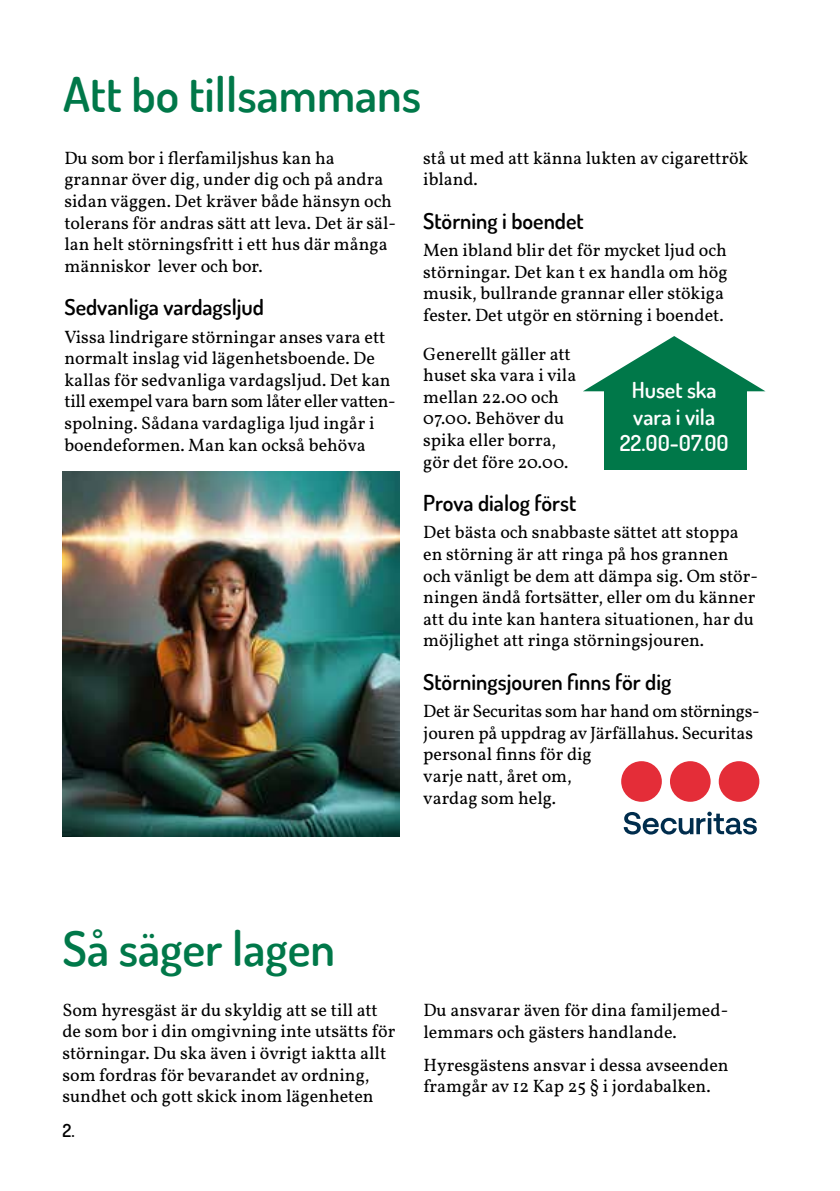
<style>
.page{position:relative;width:840px;height:1191px;background:#fff}
.page>*{position:absolute;margin:0;border:0;box-sizing:border-box;transform-origin:0 0}
.t1{font:600 48px "Dosis";color:#007849}
.t2{font:600 22px "Dosis";color:#000}
.t3{font:600 22px/26.4px "Dosis";color:#fff;text-align:center}
.t4{font:18px/21.6px "Vollkorn";color:#000}
.t5{font:600 18px "Dosis";color:#000}
</style>
<div class="page">
<div style="left:603px;top:383px;width:143px;height:86px;background:#007849"></div>
<svg style="left:583px;top:336px;width:182px;height:55px"></svg>
<div style="left:718px;top:761px;width:41px;height:40px;background:#e42d38;border-radius:50%"></div>
<div style="left:669px;top:761px;width:41px;height:40px;background:#e42d38;border-radius:50%"></div>
<div style="left:621px;top:761px;width:40px;height:40px;background:#e42d38;border-radius:50%"></div>
<svg style="left:623px;top:811px;width:133px;height:23px"></svg>
<img style="left:62px;top:471px;width:337px;height:365px">
<h1 class="t1" style="left:63px;top:63px;width:359px">Att bo tillsammans</h1>
<p class="t4" style="left:64px;top:146px;width:333px">Du som bor i flerfamiljshus kan ha grannar över dig, under dig och på andra sidan väggen. Det kräver både hänsyn och tolerans för andras sätt att leva. Det är säl&shy;lan helt störningsfritt i ett hus där många människor lever och bor.</p>
<p class="t2" style="left:64px;top:293px;width:201px">Sedvanliga vardagsljud</p>
<p class="t4" style="left:64px;top:325px;width:332px">Vissa lindrigare störningar anses vara ett normalt inslag vid lägenhetsboende. De kallas för sedvanliga vardagsljud. Det kan till exempel vara barn som låter eller vatten&shy;spolning. Sådana vardagliga ljud ingår i boendeformen. Man kan också behöva</p>
<p class="t4" style="left:423px;top:146px;width:326px">stå ut med att känna lukten av cigarettrök ibland.</p>
<p class="t2" style="left:423px;top:206px;width:162px">Störning i boendet</p>
<p class="t4" style="left:423px;top:238px;width:305px">Men ibland blir det för mycket ljud och störningar. Det kan t ex handla om hög musik, bullrande grannar eller stökiga fester. Det utgör en störning i boendet.</p>
<p class="t4" style="left:423px;top:342px;width:154px">Generellt gäller att huset ska vara i vila mellan 22.00 och<br>07.00. Behöver du spika eller borra, gör det före 20.00.</p>
<p class="t2" style="left:423px;top:489px;width:154px">Prova dialog först</p>
<p class="t4" style="left:423px;top:520px;width:336px">Det bästa och snabbaste sättet att stoppa en störning är att ringa på hos grannen och vänligt be dem att dämpa sig. Om stör&shy;ningen ändå fortsätter, eller om du känner att du inte kan hantera situationen, har du möjlighet att ringa störningsjouren.</p>
<p class="t2" style="left:423px;top:667px;width:249px">Störningsjouren finns för dig</p>
<p class="t4" style="left:423px;top:699px;width:338px">Det är Securitas som har hand om störnings&shy;jouren på uppdrag av Järfällahus. Securitas personal finns för dig<br>varje natt, året om,<br>vardag som helg.</p>
<p class="t3" style="left:619px;top:376px;width:110px">Huset ska vara i vila<br>22.00-07.00</p>
<h1 class="t1" style="left:62px;top:917px;width:274px">Så säger lagen</h1>
<p class="t4" style="left:62px;top:997px;width:334px">Som hyresgäst är du skyldig att se till att de som bor i din omgivning inte utsätts för störningar. Du ska även i övrigt iaktta allt som fordras för bevarandet av ordning, sundhet och gott skick inom lägenheten</p>
<p class="t5" style="left:62px;top:1119px;width:14px">2.</p>
<p class="t4" style="left:423px;top:998px;width:306px">Du ansvarar även för dina familjemed&shy;lemmars och gästers handlande.</p>
<p class="t4" style="left:423px;top:1052px;width:306px">Hyresgästens ansvar i dessa avseenden framgår av 12 Kap 25 § i jordabalken.</p>
</div>
